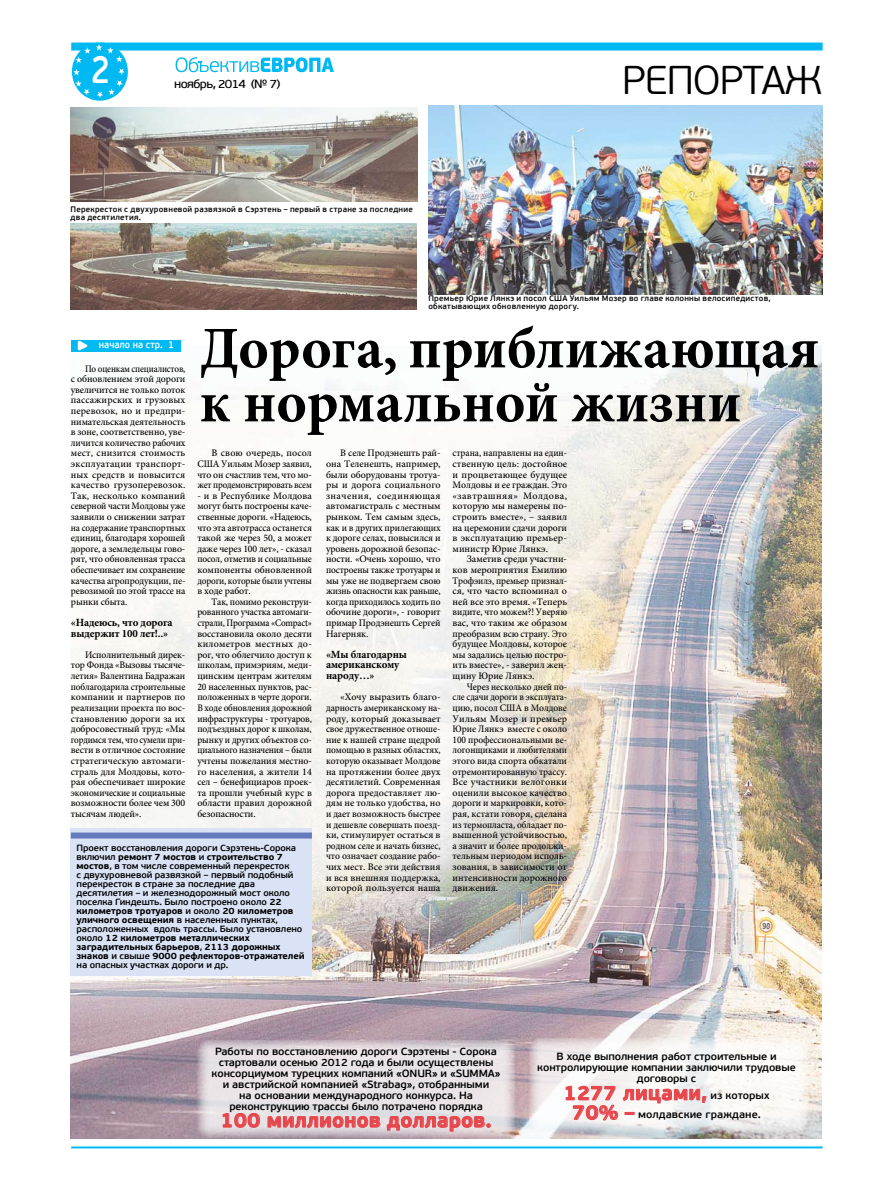
<style>
.page{position:relative;width:879px;height:1191px;background:#fff}
.page>*{position:absolute;margin:0;border:0;box-sizing:border-box;transform-origin:0 0}
.t1{font:700 59px/54px "Minion Pro";color:#000}
.t2{font:300 40px "PF Beau Sans Pro";letter-spacing:-.025em;color:#000}
.t3{font:600 39.5px "PF Beau Sans Pro";color:#fff;scale:.8 1}
.t4{font:700 20px "PF Beau Sans Pro";letter-spacing:.015em;color:#e7464b}
.t5{font:12px "PF Beau Sans Pro Bbook";letter-spacing:-.05em;color:#000;scale:1.05 1}
.t6{font:700 11px/10.6px "Minion Pro";letter-spacing:-.01em;color:#000}
.t7{font:600 10.4px/11px "PF Beau Sans Pro";letter-spacing:-.01em;color:#000;text-align:center;scale:1.05 1}
.t8{font:500 10px/10.6px "Minion Pro";letter-spacing:-.005em;color:#000;text-align:justify}
.t9{font:500 10px/10.6px "Minion Pro";letter-spacing:-.005em;color:#000;text-align:justify;scale:.94 1}
.t10{font:500 10px/10.6px "Minion Pro";letter-spacing:-.005em;color:#000;text-align:justify;scale:.91 1}
.t11{font:500 10px/10.6px "Minion Pro";letter-spacing:-.005em;color:#000;text-align:justify;scale:.93 1}
.t12{font:600 10px "PF Beau Sans Pro";color:#fff;scale:.92 1}
.t13{font:600 9px/9px "PF Beau Sans Pro";letter-spacing:-.01em;color:#000;scale:1.05 1}
.t14{font:600 8px/8px "PF Beau Sans Pro";letter-spacing:.03em;color:#000}
.s1{font-weight:700}
.s2{font-weight:600;font-size:10.4px;color:#000}
.s3{font-weight:700;font-size:20px;color:#e7464b}
</style>
<div class="page">
<div style="left:71px;top:43px;width:751px;height:8px;background:#00b9f3"></div>
<svg style="left:72px;top:43px;width:56px;height:58px"></svg>
<svg style="left:73px;top:44px;width:52px;height:54px"></svg>
<hr style="left:71px;top:1146px;width:751px;height:2px;background:#00b9f3">
<svg style="left:175px;top:57px;width:159px;height:15px"></svg>
<img style="left:71px;top:345px;width:750px;height:793px">
<div style="left:71px;top:340px;width:109px;height:11px;background:#00b9f3"></div>
<svg style="left:78px;top:340px;width:10px;height:11px"></svg>
<div style="left:71px;top:828px;width:241px;height:148px;background:#d9e3f5"></div>
<div style="left:71px;top:832px;width:241px;height:6px;background:#647cbb"></div>
<svg style="left:197px;top:1040px;width:318px;height:97px;background:#e1dbdf"></svg>
<svg style="left:223px;top:1113px;width:37px;height:14px"></svg>
<svg style="left:268px;top:1116px;width:112px;height:12px"></svg>
<svg style="left:387px;top:1113px;width:104px;height:34px"></svg>
<svg style="left:529px;top:1037px;width:280px;height:95px;fill:#f8f5f3"></svg>
<svg style="left:566px;top:1079px;width:140px;height:46px"></svg>
<img style="left:71px;top:223px;width:346px;height:86px">
<img style="left:71px;top:107px;width:346px;height:95px">
<img style="left:428px;top:106px;width:394px;height:188px">
<h3 class="t3" style="left:91px;top:45px;width:26px">2</h3>
<p class="t5" style="left:174px;top:77px;width:103px">ноябрь, 2014 (№ 7)</p>
<h2 class="t2" style="left:622px;top:57px;width:202px">репортаж</h2>
<p class="t14" style="left:71px;top:205px;width:344px">Перекресток с двухуровневой развязкой в Сэрэтень – первый в стране за последние два десятилетия.</p>
<p class="t14" style="left:428px;top:295px;width:344px">Премьер Юрие Лянкэ и посол США Уильям Мозер во главе колонны велосипедистов, обкатывающих обновленную дорогу.</p>
<h1 class="t1" style="left:200px;top:321px;width:621px">Дорога, приближающая к нормальной жизни</h1>
<p class="t12" style="left:99px;top:339px;width:83px">начало на стр. 1</p>
<p class="t10" style="left:71px;top:363px;width:127px;text-indent:14px">По оценкам специалистов, с обновлением этой дороги увеличится не только поток пассажирских и грузовых перевозок, но и предпри&shy;нимательская деятельность в зоне, соответственно, уве&shy;личится количество рабочих мест, снизится стоимость эксплуатации транспорт&shy;ных средств и повысится качество грузоперевозок.<br>Так, несколько компаний северной части Молдовы уже заявили о снижении затрат на содержание транспортных единиц, благодаря хорошей дороге, а земледельцы гово&shy;рят, что обновленная трасса обеспечивает им сохранение качества агропродукции, пе&shy;ревозимой по этой трассе на рынки сбыта.</p>
<p class="t6" style="left:71px;top:617px;width:103px">«Надеюсь, что дорога выдержит 100 лет!..»</p>
<p class="t8" style="left:71px;top:649px;width:116px;text-indent:14px">Исполнительный дирек&shy;тор Фонда «Вызовы тысяче&shy;летия» Валентина Бадражан поблагодарила строительные компании и партнеров по реализации проекта по вос&shy;становлению дороги за их добросовестный труд: «Мы гордимся тем, что сумели при&shy;вести в отличное состояние стратегическую автомаги&shy;страль для Молдовы, кото&shy;рая обеспечивает широкие экономические и социальные возможности более чем 300 тысячам людей».</p>
<p class="t8" style="left:197px;top:448px;width:116px;text-indent:14px">В свою очередь, посол США Уильям Мозер заявил, что он счастлив тем, что мо&shy;жет продемонстрировать всем</p>
<p class="t8" style="left:197px;top:490px;width:116px">- и в Республике Молдова могут быть построены каче&shy;ственные дороги. «Надеюсь, что эта автотрасса останется такой же через 50, а может даже через 100 лет», - сказал посол, отметив и социальные компоненты обновленной дороги, которые были учтены в ходе работ.</p>
<p class="t9" style="left:197px;top:596px;width:123px;text-indent:14px">Так, помимо реконструи&shy;рованного участка автомаги&shy;страли, Программа «Compact» восстановила около десяти километров местных до&shy;рог, что облегчило доступ к школам, примэриям, меди&shy;цинским центрам жителям 20 населенных пунктов, рас&shy;положенных в черте дороги.<br>В ходе обновления дорожной инфраструктуры - тротуаров, подъездных дорог к школам, рынку и других объектов со&shy;циального назначения – были учтены пожелания местно&shy;го населения, а жители 14 сел – бенефициаров проек&shy;та прошли учебный курс в области правил дорожной безопасности.</p>
<p class="t13" style="left:77px;top:843px;width:219px">Проект восстановления дороги Сэрэтень-Сорока включил <span class="s1">ремонт 7 мостов</span> и <span class="s1">строительство 7 мостов</span>, в том числе современный перекресток<br>с двухуровневой развязкой – первый подобный перекресток в стране за последние два десятилетия – и железнодорожный мост около поселка Гиндешть. Было построено около <span class="s1">22 километров тротуаров</span> и около <span class="s1">20 километров уличного освещения</span> в населенных пунктах, расположенных вдоль трассы. Было установлено около <span class="s1">12 километров металлических заградительных барьеров</span>, <span class="s1">2113 дорожных знаков</span> и свыше <span class="s1">9000 рефлекторов-отражателей </span>на опасных участках дороги и др.</p>
<p class="t8" style="left:326px;top:448px;width:116px;text-indent:14px">В селе Продэнешть рай&shy;она Теленешть, например, были оборудованы тротуа&shy;ры и дорога социального значения, соединяющая автомагистраль с местным рынком. Тем самым здесь, как и в других прилегающих к дороге селах, повысился и уровень дорожной безопас&shy;ности. «Очень хорошо, что построены также тротуары и мы уже не подвергаем свою жизнь опасности как раньше, когда приходилось ходить по обочине дороги», - говорит примар Продэнешть Сергей Нагерняк.</p>
<p class="t6" style="left:326px;top:649px;width:83px">«Мы благодарны американскому народу…»</p>
<p class="t8" style="left:326px;top:692px;width:116px;text-indent:14px">«Хочу выразить благо&shy;дарность американскому на&shy;роду, который доказывает свое дружественное отноше&shy;ние к нашей стране щедрой помощью в разных областях, которую оказывает Молдове на протяжении более двух десятилетий. Современная дорога предоставляет лю&shy;дям не только удобства, но и дает возможность быстрее и дешевле совершать поезд&shy;ки, стимулирует остаться в родном селе и начать бизнес, что означает создание рабо&shy;чих мест. Все эти действия и вся внешняя поддержка, которой пользуется наша</p>
<p class="t9" style="left:452px;top:448px;width:123px">страна, направлены на един&shy;ственную цель: достойное и процветающее будущее Молдовы и ее граждан. Это «завтрашняя» Молдова, которую мы намерены по&shy;строить вместе», – заявил на церемонии сдачи дороги в эксплуатацию премьер&shy;министр Юрие Лянкэ.</p>
<p class="t8" style="left:452px;top:554px;width:116px;text-indent:14px">Заметив среди участни&shy;ков мероприятия Емилию Трофэилэ, премьер признал&shy;ся, что часто вспоминал о ней все это время. «Теперь видите, что можем?! Уверяю вас, что таким же образом преобразим всю страну. Это будущее Молдовы, которое мы задались целью постро&shy;ить вместе», - заверил жен&shy;щину Юрие Лянкэ.</p>
<p class="t11" style="left:452px;top:681px;width:125px;text-indent:14px">Через несколько дней по&shy;сле сдачи дороги в эксплуата&shy;цию, посол США в Молдове Уильям Мозер и премьер Юрие Лянкэ вместе с около 100 профессиональными ве&shy;логонщиками и любителями этого вида спорта обкатали отремонтированную трассу.<br>Все участники велогонки оценили высокое качество дороги и маркировки, кото&shy;рая, кстати говоря, сделана из термопласта, обладает по&shy;вышенной устойчивостью, а значит и более продолжи&shy;тельным периодом исполь&shy;зования, в зависимости от интенсивности дорожного движения.</p>
<p class="t7" style="left:212px;top:1045px;width:277px">Работы по восстановлению дороги Сэрэтены - Сорока стартовали осенью 2012 года и были осуществлены консорциумом турецких компаний «ONUR» и «SUMMA» и австрийской компанией «Strabag», отобранными<br>на основании международного конкурса. На реконструкцию трассы было потрачено порядка</p>
<h3 class="t4" style="left:221px;top:1107px;width:272px">100 миллионов долларов.</h3>
<p class="t7" style="left:537px;top:1051px;width:248px">В ходе выполнения работ строительные и контролирующие компании заключили трудовые договоры с</p>
<h3 class="t4" style="left:563px;top:1080px;width:207px">1277 лицами, <span class="s2">из которых</span></h3>
<p class="t7" style="left:572px;top:1109px;width:181px"><span class="s3">70% –</span> молдавские граждане.</p>
</div>
